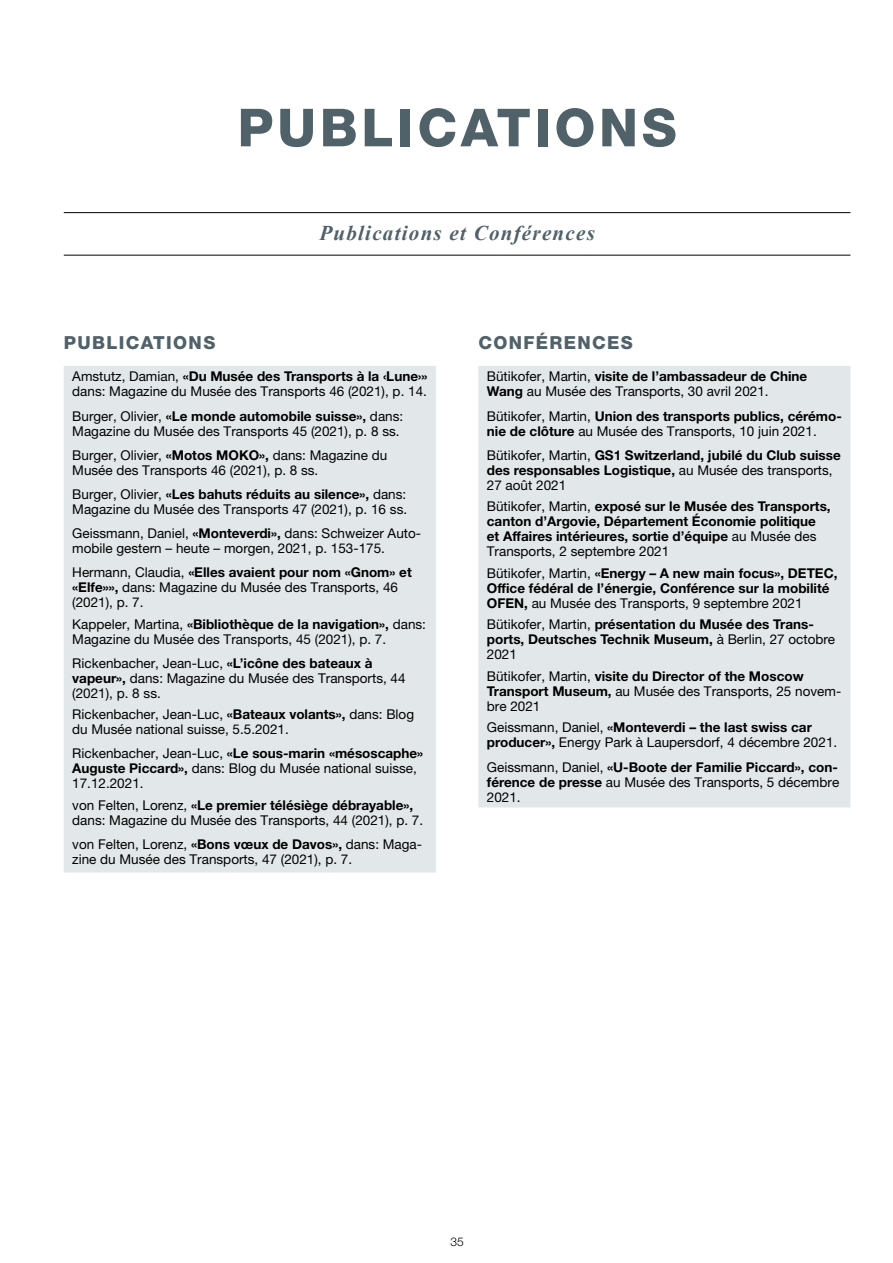
<style>
.page{position:relative;width:893px;height:1263px;background:#fff}
.page>*{position:absolute;margin:0;border:0;box-sizing:border-box;transform-origin:0 0}
.t1{font:800 52.5px "Helvetica Neue LT Std";letter-spacing:.07em;color:#516169}
.t2{font:italic 700 21px "Times New Roman";letter-spacing:.06em;color:#516169}
.t3{font:800 18px "Helvetica Neue LT Std";letter-spacing:.075em;color:#516169}
.t4{font:13.5px/15px "Helvetica Neue LT Pro";color:#000}
.t5{font:700 13.5px/15px "Helvetica Neue LT Std";color:#000}
.t6{font:300 12px "Helvetica Neue LT Std";color:#000}
.s1{font-family:"Helvetica Neue LT Pro";font-weight:400}
.s2{font-family:"Helvetica Neue LT Std";font-weight:700}
</style>
<div class="page">
<hr style="left:64px;top:212px;width:786px;height:1px;background:#000">
<hr style="left:64px;top:255px;width:786px;height:1px;background:#000">
<div style="left:64px;top:366px;width:372px;height:506px;background:#e2e8ea"></div>
<div style="left:478px;top:366px;width:372px;height:441px;background:#e2e8ea"></div>
<h1 class="t1" style="left:238px;top:96px;width:441px">PUBLICATIONS</h1>
<h2 class="t2" style="left:319px;top:218px;width:277px">Publications et Conférences</h2>
<h3 class="t3" style="left:64px;top:332px;width:153px">PUBLICATIONS</h3>
<p class="t5" style="left:72px;top:369px;width:357px"><span class="s1">Amstutz, Damian,</span> «Du Musée des Transports à la ‹Lune›»</p>
<p class="t4" style="left:72px;top:384px;width:356px">dans: Magazine du Musée des Transports 46 (2021), p. 14.</p>
<p class="t5" style="left:72px;top:408px;width:332px"><span class="s1">Burger, Olivier,</span> «Le monde automobile suisse», <span class="s1">dans:</span></p>
<p class="t4" style="left:72px;top:418px;width:329px;line-height:24.2px">Magazine du Musée des Transports 45 (2021), p. 8 ss.<br>Burger, Olivier, <span class="s2">«Motos MOKO»,</span> dans: Magazine du</p>
<p class="t4" style="left:72px;top:462px;width:248px">Musée des Transports 46 (2021), p. 8 ss.</p>
<p class="t5" style="left:72px;top:486px;width:336px"><span class="s1">Burger, Olivier,</span> «Les bahuts réduits au silence», <span class="s1">dans:</span></p>
<p class="t4" style="left:72px;top:497px;width:350px;line-height:24.2px">Magazine du Musée des Transports 47 (2021), p. 16 ss.<br>Geissmann, Daniel, <span class="s2">«Monteverdi»,</span> dans: Schweizer Auto-</p>
<p class="t4" style="left:72px;top:540px;width:314px">mobile gestern – heute – morgen, 2021, p. 153-175.</p>
<p class="t5" style="left:72px;top:564px;width:341px"><span class="s1">Hermann, Claudia,</span> «Elles avaient pour nom «Gnom» et</p>
<p class="t4" style="left:72px;top:579px;width:327px"><span class="s2">«Elfe»»,</span> dans: Magazine du Musée des Transports, 46 (2021), p. 7.</p>
<p class="t5" style="left:72px;top:616px;width:355px"><span class="s1">Kappeler, Martina,</span> «Bibliothèque de la navigation», <span class="s1">dans:</span></p>
<p class="t4" style="left:72px;top:626px;width:315px;line-height:24.2px">Magazine du Musée des Transports, 45 (2021), p. 7.<br>Rickenbacher, Jean-Luc, <span class="s2">«L’icône des bateaux à</span></p>
<p class="t4" style="left:72px;top:670px;width:335px"><span class="s2">vapeur»,</span> dans: Magazine du Musée des Transports, 44 (2021), p. 8 ss.</p>
<p class="t4" style="left:72px;top:707px;width:343px">Rickenbacher, Jean-Luc, <span class="s2">«Bateaux volants»,</span> dans: Blog du Musée national suisse, 5.5.2021.</p>
<p class="t5" style="left:72px;top:746px;width:352px"><span class="s1">Rickenbacher, Jean-Luc,</span> «Le sous-marin «mésoscaphe»</p>
<p class="t4" style="left:72px;top:761px;width:346px"><span class="s2">Auguste Piccard»,</span> dans: Blog du Musée national suisse,<br>17.12.2021.</p>
<p class="t5" style="left:72px;top:797px;width:342px"><span class="s1">von Felten, Lorenz,</span> «Le premier télésiège débrayable»,</p>
<p class="t4" style="left:72px;top:808px;width:352px;line-height:24.2px">dans: Magazine du Musée des Transports, 44 (2021), p. 7. von Felten, Lorenz, <span class="s2">«Bons vœux de Davos»,</span> dans: Maga-</p>
<p class="t4" style="left:72px;top:851px;width:281px">zine du Musée des Transports, 47 (2021), p. 7.</p>
<h3 class="t3" style="left:478px;top:332px;width:156px">CONFÉRENCES</h3>
<p class="t5" style="left:487px;top:369px;width:322px"><span class="s1">Bütikofer, Martin,</span> visite de l’ambassadeur de Chine</p>
<p class="t4" style="left:487px;top:384px;width:283px"><span class="s2">Wang</span> au Musée des Transports, 30 avril 2021.</p>
<p class="t5" style="left:487px;top:408px;width:356px"><span class="s1">Bütikofer, Martin,</span> Union des transports publics, cérémo-</p>
<p class="t4" style="left:487px;top:423px;width:331px"><span class="s2">nie de clôture</span> au Musée des Transports, 10 juin 2021.</p>
<p class="t5" style="left:487px;top:447px;width:355px"><span class="s1">Bütikofer, Martin,</span> GS1 Switzerland, jubilé du Club suisse des responsables Logistique, <span class="s1">au Musée des transports,</span></p>
<p class="t4" style="left:487px;top:477px;width:81px">27 août 2021</p>
<p class="t5" style="left:487px;top:499px;width:345px"><span class="s1">Bütikofer, Martin,</span> exposé sur le Musée des Transports, canton d’Argovie, Département Économie politique et Affaires intérieures, sortie d’équipe <span class="s1">au Musée des</span></p>
<p class="t4" style="left:487px;top:544px;width:184px">Transports, 2 septembre 2021</p>
<p class="t5" style="left:487px;top:565px;width:352px"><span class="s1">Bütikofer, Martin,</span> «Energy – A new main focus», DETEC,<br>Office fédéral de l’énergie, Conférence sur la mobilité</p>
<p class="t4" style="left:487px;top:595px;width:317px"><span class="s2">OFEN,</span> au Musée des Transports, 9 septembre 2021</p>
<p class="t5" style="left:487px;top:617px;width:350px"><span class="s1">Bütikofer, Martin,</span> présentation du Musée des Trans&shy;ports, Deutsches Technik Museum, <span class="s1">à Berlin, 27 octobre</span></p>
<p class="t4" style="left:487px;top:647px;width:32px">2021</p>
<p class="t5" style="left:487px;top:668px;width:318px"><span class="s1">Bütikofer, Martin,</span> visite du Director of the Moscow</p>
<p class="t4" style="left:487px;top:683px;width:356px"><span class="s2">Transport Museum,</span> au Musée des Transports, 25 novem&shy;bre 2021</p>
<p class="t5" style="left:487px;top:720px;width:327px"><span class="s1">Geissmann, Daniel,</span> «Monteverdi – the last swiss car</p>
<p class="t4" style="left:487px;top:735px;width:352px"><span class="s2">producer»,</span> Energy Park à Laupersdorf, 4 décembre 2021.</p>
<p class="t5" style="left:487px;top:759px;width:352px"><span class="s1">Geissmann, Daniel,</span> «U-Boote der Familie Piccard», con-</p>
<p class="t4" style="left:487px;top:774px;width:354px"><span class="s2">férence de presse</span> au Musée des Transports, 5 décembre<br>2021.</p>
<p class="t6" style="left:450px;top:1234px;width:15px">35</p>
</div>
